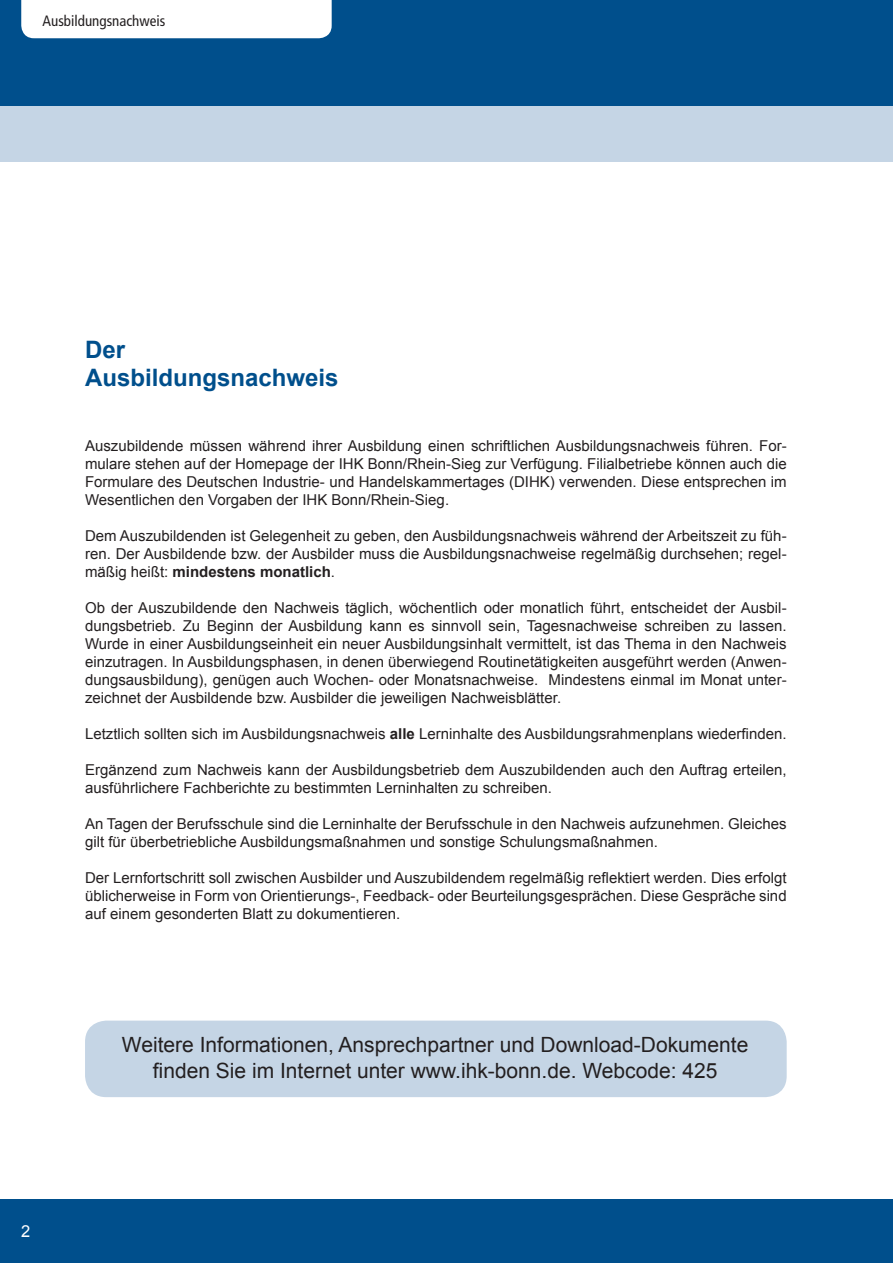
<style>
.page{position:relative;width:893px;height:1263px;background:#fff}
.page>*{position:absolute;margin:0;border:0;box-sizing:border-box;transform-origin:0 0}
.t1{font:700 24px/28.8px "Arial";color:#004f8c}
.t2{font:21px/25.2px "Arial";color:#231f20;text-align:center}
.t3{font:16.5px "Arial";color:#fff}
.t4{font:15px/18px "Arial";color:#231f20;text-align:justify}
.t5{font:condensed 15px "Frutiger";color:#231f20}
.s1{font-weight:700}
</style>
<div class="page">
<div style="left:0;top:1199px;width:893px;height:64px;background:#004f8c"></div>
<div style="left:0;top:0;width:893px;height:106px;background:#004f8c"></div>
<div style="left:0;top:106px;width:893px;height:56px;background:#c5d5e5"></div>
<div style="left:21px;top:0;width:311px;height:38px;background:#fff"></div>
<div style="left:85px;top:1020px;width:702px;height:77px;background:#c5d5e5;border-radius:21px"></div>
<p class="t5" style="left:43px;top:12px;width:124px">Ausbildungsnachweis</p>
<h1 class="t1" style="left:85px;top:336px;width:255px">Der<br>Ausbildungsnachweis</h1>
<p class="t4" style="left:85px;top:437px;width:703px">Auszubildende müssen während ihrer Ausbildung einen schriftlichen Ausbildungsnachweis führen. For&shy;mulare stehen auf der Homepage der IHK Bonn/Rhein-Sieg zur Verfügung. Filialbetriebe können auch die Formulare des Deutschen Industrie- und Handelskammertages (DIHK) verwenden. Diese entsprechen im Wesentlichen den Vorgaben der IHK Bonn/Rhein-Sieg.</p>
<p class="t4" style="left:85px;top:527px;width:703px">Dem Auszubildenden ist Gelegenheit zu geben, den Ausbildungsnachweis während der Arbeitszeit zu füh&shy;ren. Der Ausbildende bzw. der Ausbilder muss die Ausbildungsnachweise regelmäßig durchsehen; regel&shy;mäßig heißt: <span class="s1">mindestens monatlich</span>.</p>
<p class="t4" style="left:85px;top:599px;width:703px">Ob der Auszubildende den Nachweis täglich, wöchentlich oder monatlich führt, entscheidet der Ausbil&shy;dungsbetrieb. Zu Beginn der Ausbildung kann es sinnvoll sein, Tagesnachweise schreiben zu lassen.<br>Wurde in einer Ausbildungseinheit ein neuer Ausbildungsinhalt vermittelt, ist das Thema in den Nachweis einzutragen. In Ausbildungsphasen, in denen überwiegend Routinetätigkeiten ausgeführt werden (Anwen&shy;dungsausbildung), genügen auch Wochen- oder Monatsnachweise. Mindestens einmal im Monat unter&shy;zeichnet der Ausbildende bzw. Ausbilder die jeweiligen Nachweisblätter.</p>
<p class="t4" style="left:85px;top:725px;width:703px">Letztlich sollten sich im Ausbildungsnachweis <span class="s1">alle</span> Lerninhalte des Ausbildungsrahmenplans wiederfinden.</p>
<p class="t4" style="left:85px;top:761px;width:703px">Ergänzend zum Nachweis kann der Ausbildungsbetrieb dem Auszubildenden auch den Auftrag erteilen, ausführlichere Fachberichte zu bestimmten Lerninhalten zu schreiben.</p>
<p class="t4" style="left:85px;top:815px;width:703px">An Tagen der Berufsschule sind die Lerninhalte der Berufsschule in den Nachweis aufzunehmen. Gleiches gilt für überbetriebliche Ausbildungsmaßnahmen und sonstige Schulungsmaßnahmen.</p>
<p class="t4" style="left:85px;top:869px;width:703px">Der Lernfortschritt soll zwischen Ausbilder und Auszubildendem regelmäßig reflektiert werden. Dies erfolgt üblicherweise in Form von Orientierungs-, Feedback- oder Beurteilungsgesprächen. Diese Gespräche sind auf einem gesonderten Blatt zu dokumentieren.</p>
<h2 class="t2" style="left:122px;top:1032px;width:628px">Weitere Informationen, Ansprechpartner und Download-Dokumente finden Sie im Internet unter www.ihk-bonn.de. Webcode: 425</h2>
<p class="t3" style="left:21px;top:1220px;width:11px">2</p>
</div>
